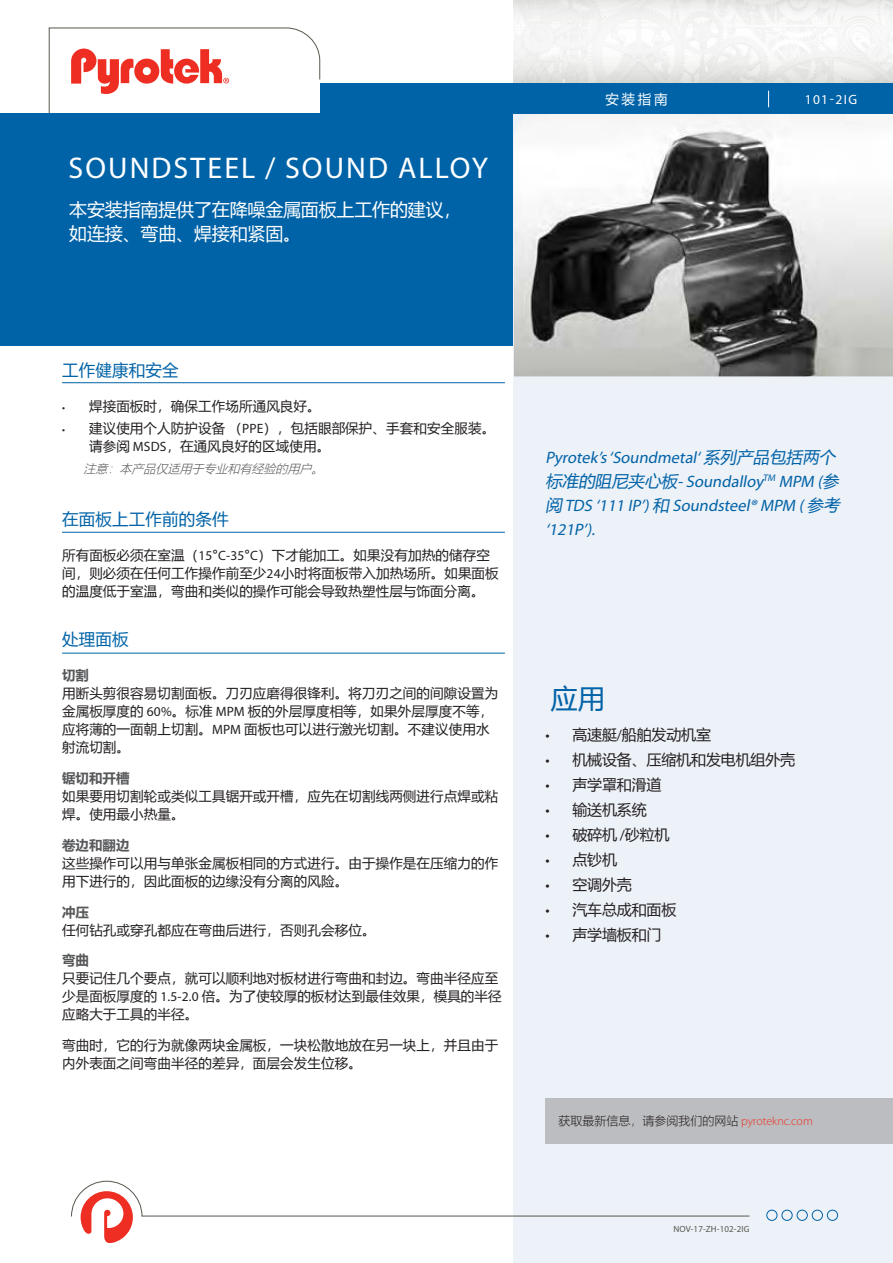
<style>
.page{position:relative;width:893px;height:1263px;background:#fff}
.page>*{position:absolute;margin:0;border:0;box-sizing:border-box;transform-origin:0 0}
.Data_sheet_head{font:30px "Myriad Pro";letter-spacing:.07em;color:#fff}
.t1{font:27px "Microsoft Ya Hei";color:#0163a7}
.Red_Subhead_16Pt{font:18px/24px "Microsoft Ya Hei";letter-spacing:-.01em;color:#fff}
.title_white{font:italic 16.5px/24px "Myriad Pro";color:#0163a7}
.body{font:16.5px "Microsoft Ya Hei";letter-spacing:.01em;color:#0163a7}
.t2{font:15px "Microsoft Ya Hei";letter-spacing:-.01em;color:#231f20}
.body-2{font:13.5px/18px "Microsoft Ya Hei";letter-spacing:.01em;color:#231f20}
.body-3{font:700 13.5px "Microsoft Ya Hei";color:#57585a}
.t3{font:13.5px "Myriad Pro";letter-spacing:.105em;color:#fff}
.t4{font:13.5px "Microsoft Ya Hei";color:#fff}
.t5{font:300 12px "Microsoft Ya Hei";color:#231f20}
.body-4{font:italic 300 12px "Microsoft Ya Hei";color:#57585a}
.body-5{font:9px "Myriad Pro";letter-spacing:.01em;color:#58574e}
.s1{font-family:"Myriad Pro";font-size:10.5px}
.s2{font-family:"Myriad Pro"}
.s3{font-family:"Microsoft Ya Hei"}
.s4{font-family:"Myriad Pro";color:#ee2e22}
</style>
<div class="page">
<svg style="left:48px;top:27px;width:272px;height:86px"></svg>
<div style="left:0;top:113px;width:517px;height:232px;background:#0163a7"></div>
<img style="left:513px;top:0;width:380px;height:84px">
<div style="left:514px;top:87px;width:379px;height:1176px;background:#edf1f8"></div>
<svg style="left:71px;top:1180px;width:679px;height:63px"></svg>
<div style="left:782px;top:1210px;width:10px;height:11px;border:1px solid #0163a7;border-radius:50%"></div>
<div style="left:797px;top:1210px;width:11px;height:11px;border:1px solid #0163a7;border-radius:50%"></div>
<div style="left:812px;top:1210px;width:11px;height:11px;border:1px solid #0163a7;border-radius:50%"></div>
<div style="left:827px;top:1210px;width:11px;height:11px;border:1px solid #0163a7;border-radius:50%"></div>
<div style="left:766px;top:1210px;width:11px;height:11px;border:1px solid #0163a7;border-radius:50%"></div>
<img style="left:514px;top:117px;width:379px;height:259px">
<svg style="left:71px;top:49px;width:158px;height:46px"></svg>
<div style="left:320px;top:84px;width:573px;height:30px;background:#0163a7"></div>
<svg style="left:768px;top:91px;width:1px;height:16px"></svg>
<hr style="left:62px;top:382px;width:443px;height:1px;background:#0163a7">
<hr style="left:62px;top:532px;width:443px;height:1px;background:#0163a7">
<hr style="left:62px;top:653px;width:443px;height:1px;background:#0163a7">
<div style="left:545px;top:1098px;width:348px;height:46px;background:#bcbdc0"></div>
<p class="Data_sheet_head" style="left:69px;top:149px;width:421px">SOUNDSTEEL / SOUND ALLOY</p>
<p class="Red_Subhead_16Pt" style="left:69px;top:197px;width:394px">本安装指南提供了在降噪金属面板上工作的建议，如连接、弯曲、焊接和紧固。</p>
<p class="t4" style="left:605px;top:90px;width:64px">安装指南</p>
<p class="t3" style="left:805px;top:91px;width:54px">101-2IG</p>
<p class="body" style="left:62px;top:359px;width:118px">工作健康和安全</p>
<p class="body-2" style="left:62px;top:397px;width:260px"><span class="s1">•</span> 焊接面板时，确保工作场所通风良好。</p>
<p class="body-2" style="left:89px;top:419px;width:408px;text-indent:-27px"><span class="s1">•</span> 建议使用个人防护设备（<span class="s2">PPE</span>），包括眼部保护、手套和安全服装。请参阅 <span class="s2">MSDS</span>，在通风良好的区域使用。</p>
<p class="body-4" style="left:83px;top:461px;width:246px">注意：本产品仅适用于专业和有经验的用户。</p>
<p class="body" style="left:62px;top:508px;width:168px">在面板上工作前的条件</p>
<p class="body-2" style="left:62px;top:546px;width:438px">所有面板必须在室温（<span class="s2">15</span>°<span class="s2">C-35</span>°<span class="s2">C</span>）下才能加工。如果没有加热的储存空间，则必须在任何工作操作前至少<span class="s2">24</span>小时将面板带入加热场所。如果面板的温度低于室温，弯曲和类似的操作可能会导致热塑性层与饰面分离。</p>
<p class="body" style="left:62px;top:628px;width:68px">处理面板</p>
<p class="body-3" style="left:62px;top:666px;width:28px">切割</p>
<p class="body-2" style="left:62px;top:684px;width:438px">用断头剪很容易切割面板。刀刃应磨得很锋利。将刀刃之间的间隙设置为金属板厚度的 <span class="s2">60%</span>。标准 <span class="s2">MPM</span> 板的外层厚度相等，如果外层厚度不等，应将薄的一面朝上切割。<span class="s2">MPM</span> 面板也可以进行激光切割。不建议使用水射流切割。</p>
<p class="body-3" style="left:62px;top:769px;width:69px">锯切和开槽</p>
<p class="body-2" style="left:62px;top:787px;width:438px">如果要用切割轮或类似工具锯开或开槽，应先在切割线两侧进行点焊或粘焊。使用最小热量。</p>
<p class="body-3" style="left:62px;top:835px;width:69px">卷边和翻边</p>
<p class="body-2" style="left:62px;top:853px;width:438px">这些操作可以用与单张金属板相同的方式进行。由于操作是在压缩力的作用下进行的，因此面板的边缘没有分离的风险。</p>
<p class="body-3" style="left:62px;top:902px;width:28px">冲压</p>
<p class="body-2" style="left:62px;top:920px;width:315px">任何钻孔或穿孔都应在弯曲后进行，否则孔会移位。</p>
<p class="body-3" style="left:62px;top:951px;width:28px">弯曲</p>
<p class="body-2" style="left:62px;top:969px;width:441px">只要记住几个要点，就可以顺利地对板材进行弯曲和封边。弯曲半径应至少是面板厚度的 <span class="s2">1.5-2.0</span> 倍。为了使较厚的板材达到最佳效果，模具的半径应略大于工具的半径。</p>
<p class="body-2" style="left:62px;top:1036px;width:438px">弯曲时，它的行为就像两块金属板，一块松散地放在另一块上，并且由于内外表面之间弯曲半径的差异，面层会发生位移。</p>
<p class="title_white" style="left:545px;top:445px;width:300px">Pyrotek’s ‘Soundmetal‘ <span class="s3">系列产品包括两个标准的阻尼夹心板</span>-Soundalloy<sup>TM</sup> MPM (<span class="s3">参阅</span> TDS ‘111 IP’)<span class="s3">和</span> Soundsteel® MPM (<span class="s3">参考</span>‘121P’).</p>
<p class="t1" style="left:551px;top:680px;width:55px">应用</p>
<p class="t2" style="left:545px;top:724px;width:167px"><span class="s2">•</span> 高速艇<span class="s2">/</span>船舶发动机室</p>
<p class="t2" style="left:545px;top:749px;width:251px"><span class="s2">•</span> 机械设备、压缩机和发电机组外壳</p>
<p class="t2" style="left:545px;top:774px;width:118px"><span class="s2">•</span> 声学罩和滑道</p>
<p class="t2" style="left:545px;top:799px;width:103px"><span class="s2">•</span> 输送机系统</p>
<p class="t2" style="left:545px;top:824px;width:126px"><span class="s2">•</span> 破碎机 <span class="s2">/</span>砂粒机</p>
<p class="t2" style="left:545px;top:849px;width:73px"><span class="s2">•</span> 点钞机</p>
<p class="t2" style="left:545px;top:874px;width:88px"><span class="s2">•</span> 空调外壳</p>
<p class="t2" style="left:545px;top:899px;width:133px"><span class="s2">•</span> 汽车总成和面板</p>
<p class="t2" style="left:545px;top:924px;width:118px"><span class="s2">•</span> 声学墙板和门</p>
<p class="t5" style="left:558px;top:1112px;width:256px">获取最新信息，请参阅我们的网站 <span class="s4">pyroteknc.com</span></p>
<p class="body-5" style="left:673px;top:1224px;width:78px">NOV-17-ZH-102-2IG</p>
</div>
